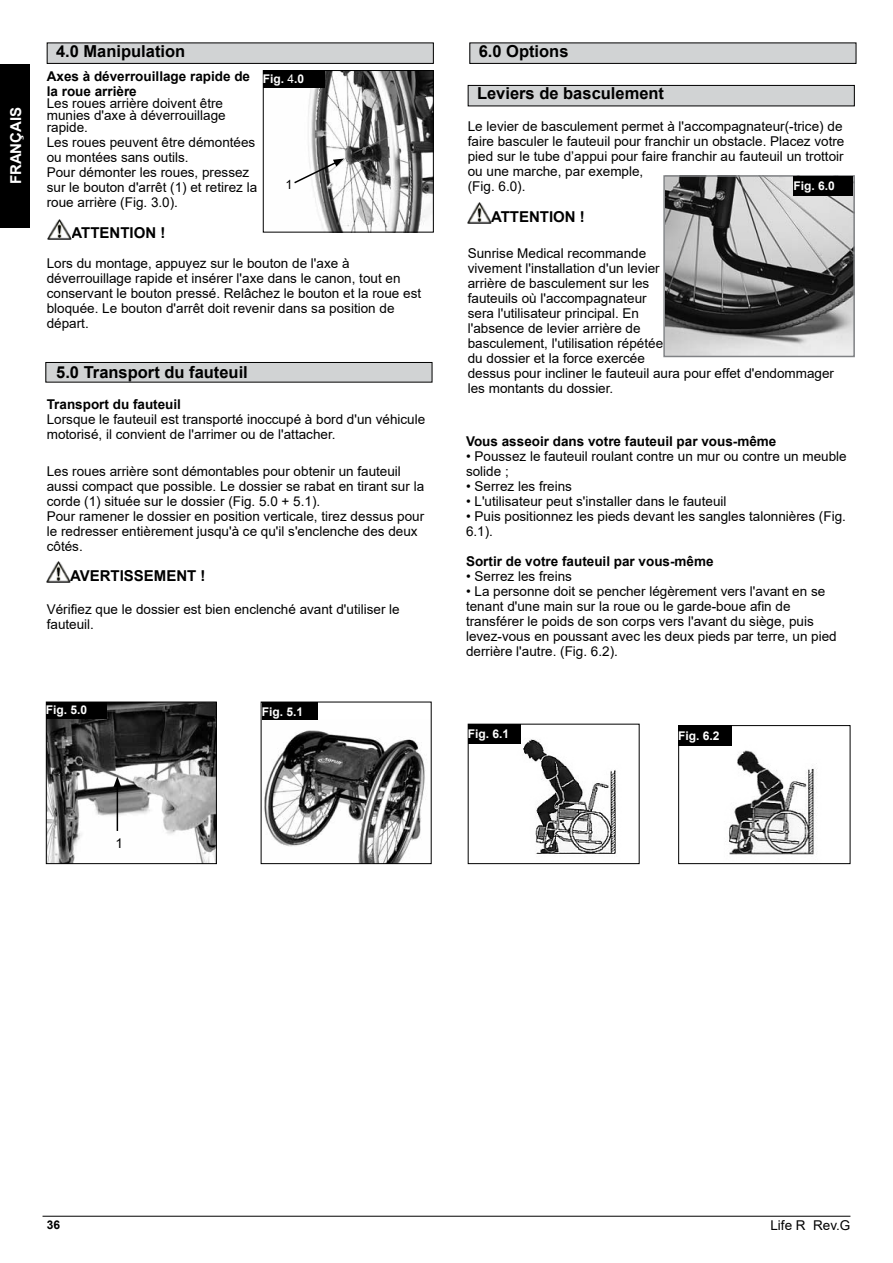
<style>
.page{position:relative;width:893px;height:1263px;background:#fff}
.page>*{position:absolute;margin:0;border:0;box-sizing:border-box;transform-origin:0 0}
.t1{font:700 16.5px "Arial";color:#000}
.t2{font:700 15px "Arial";color:#000}
.t3{font:700 15px "Arial";color:#fff}
.t4{font:13.5px/15px "Arial";color:#000}
.t5{font:700 13.5px/15px "Arial";color:#000}
.t6{font:12.75px "Arial";color:#000}
.t7{font:700 12px "Arial";color:#fff}
.t8{font:700 12px "Arial";color:#000}
.s1{font-weight:400}
</style>
<div class="page">
<div style="left:0;top:64px;width:30px;height:163px;background:#000"></div>
<hr style="left:43px;top:1216px;width:807px;height:1px;background:#000">
<div style="left:47px;top:43px;width:386px;height:20px;background:#d1d3d4"></div>
<div style="left:47px;top:43px;width:387px;height:21px;border:1px solid #000"></div>
<div style="left:468px;top:85px;width:386px;height:21px;background:#d1d3d4"></div>
<div style="left:468px;top:85px;width:387px;height:21px;border:1px solid #000"></div>
<img style="left:265px;top:72px;width:167px;height:158px">
<div style="left:263px;top:70px;width:171px;height:162px;border:1px solid #000"></div>
<div style="left:263px;top:70px;width:62px;height:17px;background:#000"></div>
<svg style="left:293px;top:159px;width:51px;height:26px"></svg>
<img style="left:47px;top:561px;width:24px;height:21px">
<img style="left:468px;top:202px;width:24px;height:21px">
<img style="left:520px;top:731px;width:96px;height:123px">
<div style="left:468px;top:724px;width:171px;height:140px;border:1px solid #000"></div>
<div style="left:468px;top:724px;width:52px;height:20px;background:#000"></div>
<img style="left:729px;top:727px;width:89px;height:128px">
<div style="left:678px;top:725px;width:172px;height:139px;border:1px solid #000"></div>
<div style="left:678px;top:725px;width:53px;height:21px;background:#000"></div>
<img style="left:264px;top:719px;width:162px;height:143px">
<div style="left:261px;top:702px;width:171px;height:162px;border:1px solid #000"></div>
<div style="left:262px;top:702px;width:55px;height:18px;background:#000"></div>
<div style="left:46px;top:362px;width:386px;height:20px;background:#d1d3d4"></div>
<div style="left:45px;top:362px;width:387px;height:20px;border:1px solid #000"></div>
<div style="left:470px;top:43px;width:386px;height:20px;background:#d1d3d4"></div>
<div style="left:469px;top:43px;width:387px;height:21px;border:1px solid #000"></div>
<img style="left:48px;top:219px;width:23px;height:21px">
<img style="left:666px;top:178px;width:186px;height:176px">
<div style="left:663px;top:175px;width:192px;height:182px;border:2px solid #808285"></div>
<div style="left:793px;top:176px;width:60px;height:19px;background:#000"></div>
<img style="left:48px;top:704px;width:167px;height:158px">
<div style="left:46px;top:702px;width:171px;height:162px;border:1px solid #000"></div>
<div style="left:46px;top:702px;width:60px;height:16px;background:#000"></div>
<hr style="left:117px;top:785px;width:1px;height:46px;background:#000">
<svg style="left:114px;top:776px;width:7px;height:11px"></svg>
<p class="t3" style="left:5px;top:184px;width:79px;rotate:-90deg">FRANÇAIS</p>
<p class="t1" style="left:56px;top:40px;width:131px">4.0 Manipulation</p>
<p class="t5" style="left:47px;top:69px;width:205px">Axes à déverrouillage rapide de la roue arrière</p>
<p class="t4" style="left:47px;top:97px;width:180px;line-height:12px">Les roues arrière doivent être munies d'axe à déverrouillage rapide.</p>
<p class="t4" style="left:47px;top:135px;width:212px">Les roues peuvent être démontées ou montées sans outils.<br>Pour démonter les roues, pressez sur le bouton d'arrêt (1) et retirez la roue arrière (Fig. 3.0).</p>
<p class="t2" style="left:71px;top:222px;width:95px">ATTENTION !</p>
<p class="t4" style="left:47px;top:256px;width:376px">Lors du montage, appuyez sur le bouton de l'axe à déverrouillage rapide et insérer l'axe dans le canon, tout en conservant le bouton pressé. Relâchez le bouton et la roue est bloquée. Le bouton d'arrêt doit revenir dans sa position de départ.</p>
<p class="t7" style="left:263px;top:70px;width:43px">Fig. <span class="s1">4</span>.0</p>
<p class="t6" style="left:286px;top:175px;width:9px">1</p>
<p class="t1" style="left:56px;top:361px;width:193px">5.0 Transport du fauteuil</p>
<p class="t5" style="left:47px;top:397px;width:136px">Transport du fauteuil</p>
<p class="t4" style="left:47px;top:412px;width:380px">Lorsque le fauteuil est transporté inoccupé à bord d'un véhicule motorisé, il convient de l'arrimer ou de l'attacher.</p>
<p class="t4" style="left:47px;top:464px;width:379px">Les roues arrière sont démontables pour obtenir un fauteuil aussi compact que possible. Le dossier se rabat en tirant sur la corde (1) située sur le dossier (Fig. 5.0 + 5.1).<br>Pour ramener le dossier en position verticale, tirez dessus pour le redresser entièrement jusqu'à ce qu'il s'enclenche des deux côtés.</p>
<p class="t2" style="left:70px;top:565px;width:137px">AVERTISSEMENT !</p>
<p class="t4" style="left:47px;top:602px;width:354px">Vérifiez que le dossier est bien enclenché avant d'utiliser le fauteuil.</p>
<p class="t7" style="left:46px;top:702px;width:43px">Fig. 5.0</p>
<p class="t7" style="left:262px;top:703px;width:43px">Fig. 5.1</p>
<p class="t4" style="left:116px;top:835px;width:9px">1</p>
<p class="t1" style="left:479px;top:40px;width:91px">6.0 Options</p>
<p class="t1" style="left:477px;top:82px;width:189px">Leviers de basculement</p>
<p class="t4" style="left:468px;top:118px;width:378px">Le levier de basculement permet à l'accompagnateur(-trice) de faire basculer le fauteuil pour franchir un obstacle. Placez votre pied sur le tube d’appui pour faire franchir au fauteuil un trottoir ou une marche, par exemple,<br>(Fig. 6.0).</p>
<p class="t2" style="left:491px;top:206px;width:95px">ATTENTION !</p>
<p class="t4" style="left:468px;top:246px;width:368px">Sunrise Medical recommande<br>vivement l'installation d'un levier<br>arrière de basculement sur les<br>fauteuils où l'accompagnateur<br>sera l'utilisateur principal. En<br>l'absence de levier arrière de<br>basculement, l'utilisation répétée<br>du dossier et la force exercée<br>dessus pour incliner le fauteuil aura pour effet d'endommager les montants du dossier.</p>
<p class="t7" style="left:793px;top:177px;width:43px">Fig. 6.0</p>
<p class="t5" style="left:466px;top:434px;width:312px">Vous asseoir dans votre fauteuil par vous-même</p>
<p class="t4" style="left:466px;top:448px;width:382px">• Poussez le fauteuil roulant contre un mur ou contre un meuble solide ;</p>
<p class="t4" style="left:466px;top:478px;width:108px">• Serrez les freins</p>
<p class="t4" style="left:466px;top:493px;width:262px">• L'utilisateur peut s'installer dans le fauteuil</p>
<p class="t4" style="left:466px;top:508px;width:381px">• Puis positionnez les pieds devant les sangles talonnières (Fig.<br>6.1).</p>
<p class="t5" style="left:466px;top:554px;width:249px">Sortir de votre fauteuil par vous-même</p>
<p class="t4" style="left:466px;top:568px;width:108px">• Serrez les freins</p>
<p class="t4" style="left:466px;top:583px;width:372px">• La personne doit se pencher légèrement vers l'avant en se tenant d'une main sur la roue ou le garde-boue afin de transférer le poids de son corps vers l'avant du siège, puis levez-vous en poussant avec les deux pieds par terre, un pied derrière l'autre. (Fig. 6.2).</p>
<p class="t7" style="left:468px;top:725px;width:43px">Fig. 6.1</p>
<p class="t7" style="left:678px;top:727px;width:43px">Fig. 6.2</p>
<p class="t8" style="left:47px;top:1216px;width:15px">36</p>
<p class="t4" style="left:770px;top:1218px;width:82px">Life R Rev.G</p>
</div>
